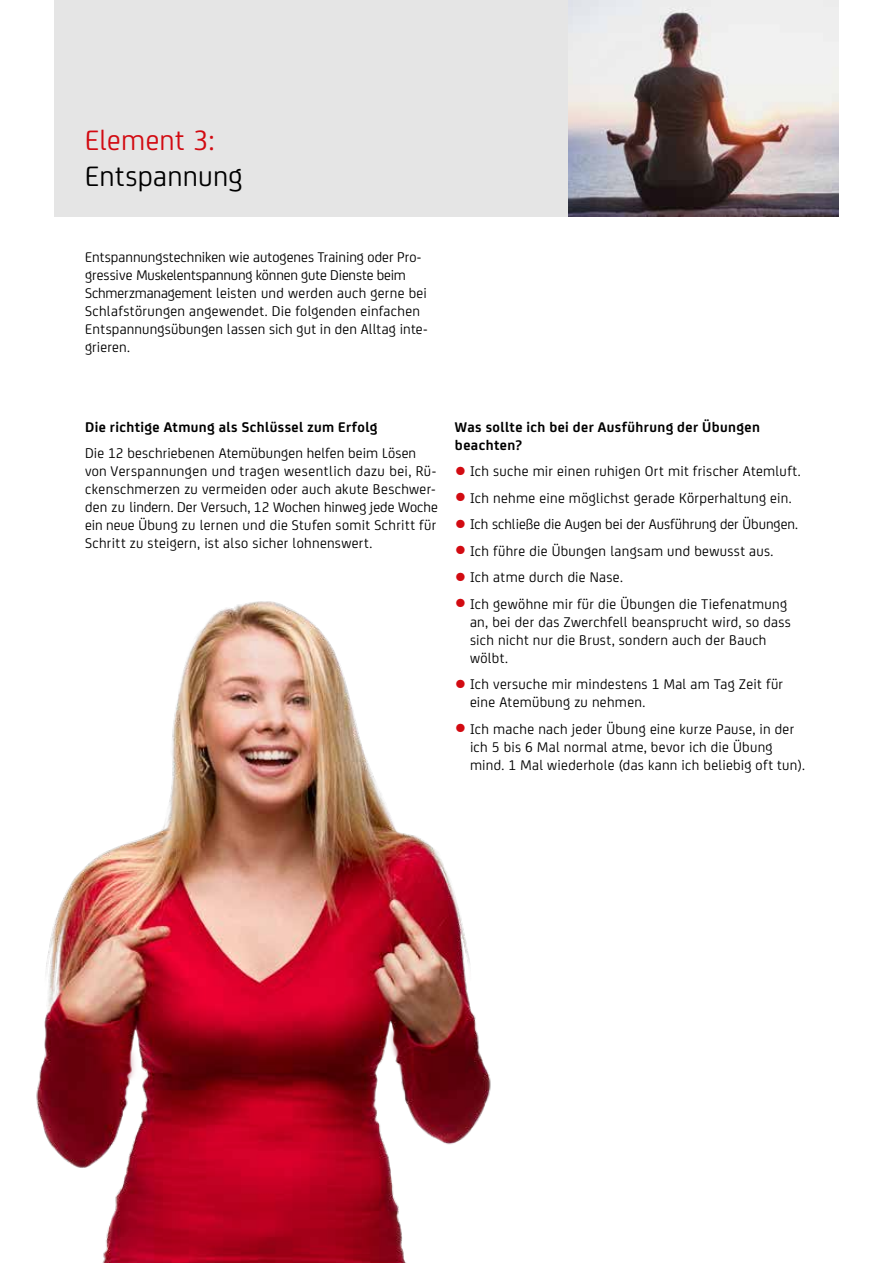
<style>
.page{position:relative;width:893px;height:1263px;background:#fff}
.page>*{position:absolute;margin:0;border:0;box-sizing:border-box;transform-origin:0 0}
.t1{font:30px "CA Sans";letter-spacing:.01em;color:#000}
.t2{font:30px "CA Sans";letter-spacing:.01em;color:#d20a11}
.t3{font:15px/18px "CA Sans";letter-spacing:.02em;color:#000}
.t4{font:700 15px/18px "CA Sans";letter-spacing:.025em;color:#000}
.t5{font:15px "CA Sans";color:#000}
.s1{font-family:"Fedra Sans Alt Pro";font-weight:500;color:#d20a11}
</style>
<div class="page">
<div style="left:54px;top:0;width:514px;height:216px;background:#e5e5e5"></div>
<img style="left:568px;top:0;width:271px;height:216px">
<img style="left:36px;top:601px;width:455px;height:662px">
<div style="left:13px;top:1189px;width:45px;height:37px;background:#fff"></div>
<h1 class="t2" style="left:85px;top:119px;width:132px">Element 3:</h1>
<h1 class="t1" style="left:85px;top:155px;width:159px">Entspannung</h1>
<p class="t3" style="left:85px;top:247px;width:344px">Entspannungstechniken wie autogenes Training oder Pro&shy;gressive Muskelentspannung können gute Dienste beim Schmerzmanagement leisten und werden auch gerne bei Schlafstörungen angewendet. Die folgenden einfachen Entspannungsübungen lassen sich gut in den Alltag inte&shy;grieren.</p>
<p class="t4" style="left:85px;top:417px;width:294px">Die richtige Atmung als Schlüssel zum Erfolg</p>
<p class="t3" style="left:85px;top:443px;width:354px">Die 12 beschriebenen Atemübungen helfen beim Lösen von Verspannungen und tragen wesentlich dazu bei, Rü&shy;ckenschmerzen zu vermeiden oder auch akute Beschwer&shy;den zu lindern. Der Versuch, 12 Wochen hinweg jede Woche ein neue Übung zu lernen und die Stufen somit Schritt für Schritt zu steigern, ist also sicher lohnenswert.</p>
<p class="t4" style="left:455px;top:417px;width:306px">Was sollte ich bei der Ausführung der Übungen beachten?</p>
<p class="t3" style="left:455px;top:461px;width:347px"><span class="s1">●</span> Ich suche mir einen ruhigen Ort mit frischer Atemluft.</p>
<p class="t3" style="left:455px;top:488px;width:338px"><span class="s1">●</span> Ich nehme eine möglichst gerade Körperhaltung ein.</p>
<p class="t5" style="left:455px;top:513px;width:345px"><span class="s1">●</span> Ich schließe die Augen bei der Ausführung der Übungen.</p>
<p class="t3" style="left:455px;top:541px;width:320px"><span class="s1">●</span> Ich führe die Übungen langsam und bewusst aus.</p>
<p class="t3" style="left:455px;top:567px;width:169px"><span class="s1">●</span> Ich atme durch die Nase.</p>
<p class="t3" style="left:470px;top:594px;width:322px;text-indent:-15px"><span class="s1">●</span> Ich gewöhne mir für die Übungen die Tiefenatmung an, bei der das Zwerchfell beansprucht wird, so dass sich nicht nur die Brust, sondern auch der Bauch wölbt.</p>
<p class="t3" style="left:470px;top:674px;width:315px;text-indent:-15px"><span class="s1">●</span> Ich versuche mir mindestens 1 Mal am Tag Zeit für eine Atemübung zu nehmen.</p>
<p class="t3" style="left:470px;top:719px;width:336px;text-indent:-15px"><span class="s1">●</span> Ich mache nach jeder Übung eine kurze Pause, in der ich 5 bis 6 Mal normal atme, bevor ich die Übung mind. 1 Mal wiederhole (das kann ich beliebig oft tun).</p>
</div>
